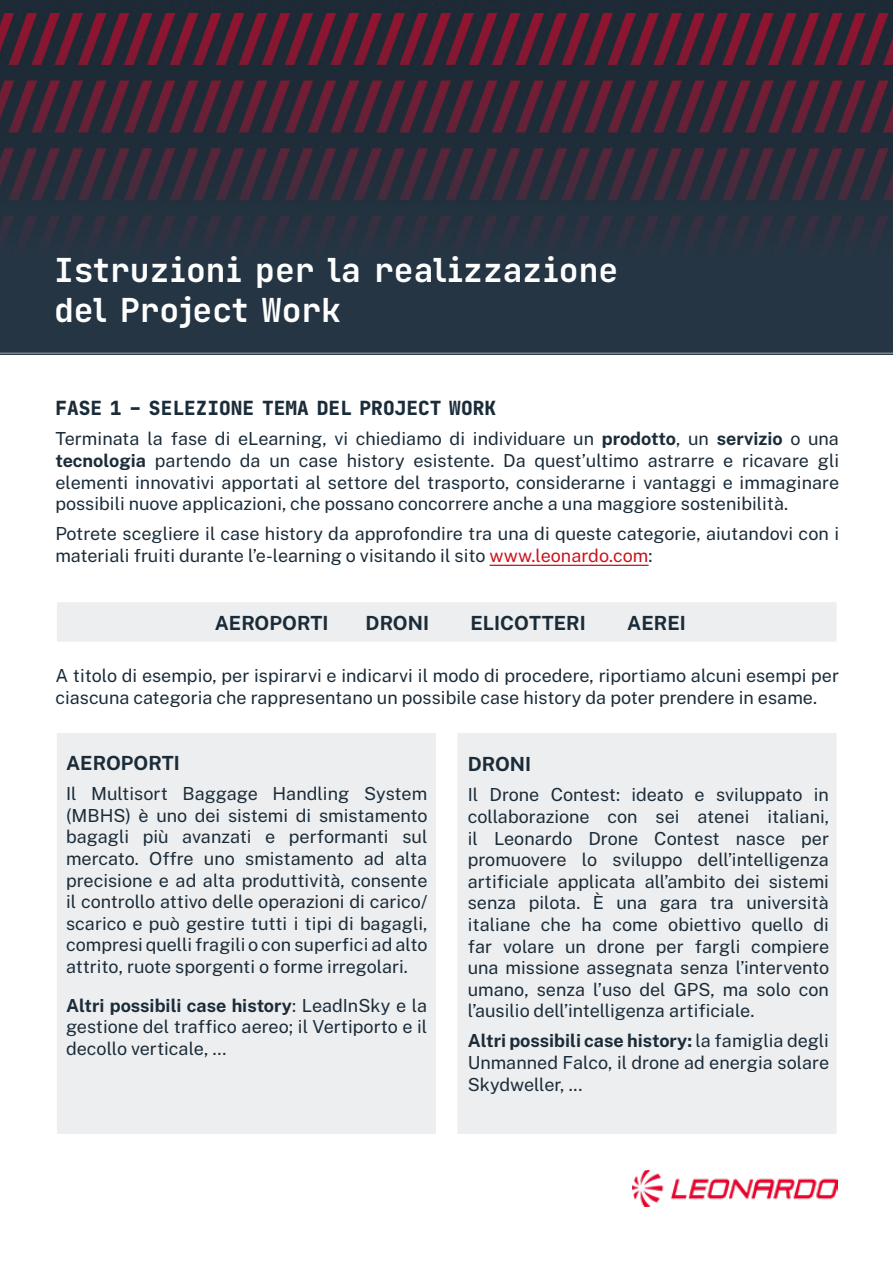
<style>
.page{position:relative;width:893px;height:1263px;background:#fff}
.page>*{position:absolute;margin:0;border:0;box-sizing:border-box;transform-origin:0 0}
.t1{font:700 33px "Tekne LDO";color:#fff}
.t2{font:700 19.5px "Public Sans";color:#1b2c39}
.t3{font:800 19.5px "Tekne LDO";color:#1b2c39}
.t4{font:18px/21.6px "Public Sans";color:#1b2c39;text-align:justify}
.s1{font-weight:700}
.s2{color:#cb141c}
</style>
<div class="page">
<img style="left:632px;top:1170px;width:206px;height:36px">
<svg style="left:0;top:0;width:893px;height:354px;background:#302d3c"></svg>
<div style="left:55px;top:731px;width:382px;height:404px;background:#edeeef;border:2px solid #fff"></div>
<div style="left:55px;top:601px;width:783px;height:42px;background:#edeeef;border:2px solid #fff"></div>
<div style="left:456px;top:731px;width:382px;height:404px;background:#edeeef;border:2px solid #fff"></div>
<hr style="left:490px;top:565px;width:159px;height:1px;background:#cb141c">
<p class="t1" style="left:54px;top:245px;width:566px">Istruzioni per la realizzazione</p>
<p class="t1" style="left:54px;top:285px;width:289px">del Project Work</p>
<p class="t3" style="left:55px;top:393px;width:442px">FASE 1 – SELEZIONE TEMA DEL PROJECT WORK</p>
<p class="t4" style="left:55px;top:427px;width:785px">Terminata la fase di eLearning, vi chiediamo di individuare un <span class="s1">prodotto</span>, un <span class="s1">servizio</span> o una <span class="s1">tecnologia</span> partendo da un case history esistente. Da quest’ultimo astrarre e ricavare gli elementi innovativi apportati al settore del trasporto, considerarne i vantaggi e immaginare possibili nuove applicazioni, che possano concorrere anche a una maggiore sostenibilità.</p>
<p class="t4" style="left:55px;top:522px;width:785px">Potrete scegliere il case history da approfondire tra una di queste categorie, aiutandovi con i materiali fruiti durante l’e-learning o visitando il sito <span class="s2">www.leonardo.com</span>:</p>
<p class="t2" style="left:215px;top:609px;width:115px">AEROPORTI</p>
<p class="t2" style="left:366px;top:609px;width:65px">DRONI</p>
<p class="t2" style="left:470px;top:609px;width:117px">ELICOTTERI</p>
<p class="t2" style="left:627px;top:609px;width:60px">AEREI</p>
<p class="t4" style="left:55px;top:664px;width:785px">A titolo di esempio, per ispirarvi e indicarvi il modo di procedere, riportiamo alcuni esempi per ciascuna categoria che rappresentano un possibile case history da poter prendere in esame.</p>
<p class="t2" style="left:66px;top:749px;width:115px">AEROPORTI</p>
<p class="t4" style="left:66px;top:782px;width:363px">Il Multisort Baggage Handling System (MBHS) è uno dei sistemi di smistamento bagagli più avanzati e performanti sul mercato. Offre uno smistamento ad alta precisione e ad alta produttività, consente il controllo attivo delle operazioni di carico/ scarico e può gestire tutti i tipi di bagagli, compresi quelli fragili o con superfici ad alto attrito, ruote sporgenti o forme irregolari.</p>
<p class="t4" style="left:66px;top:993px;width:363px"><span class="s1">Altri possibili case history</span>: LeadInSky e la gestione del traffico aereo; il Vertiporto e il decollo verticale, …</p>
<p class="t2" style="left:468px;top:750px;width:65px">DRONI</p>
<p class="t4" style="left:468px;top:783px;width:363px">Il Drone Contest: ideato e sviluppato in collaborazione con sei atenei italiani, il Leonardo Drone Contest nasce per promuovere lo sviluppo dell’intelligenza artificiale applicata all’ambito dei sistemi senza pilota. È una gara tra università italiane che ha come obiettivo quello di far volare un drone per fargli compiere una missione assegnata senza l’intervento umano, senza l’uso del GPS, ma solo con l’ausilio dell’intelligenza artificiale.</p>
<p class="t4" style="left:468px;top:1029px;width:363px"><span class="s1">Altri possibili case history:</span> la famiglia degli Unmanned Falco, il drone ad energia solare Skydweller, ...</p>
</div>
